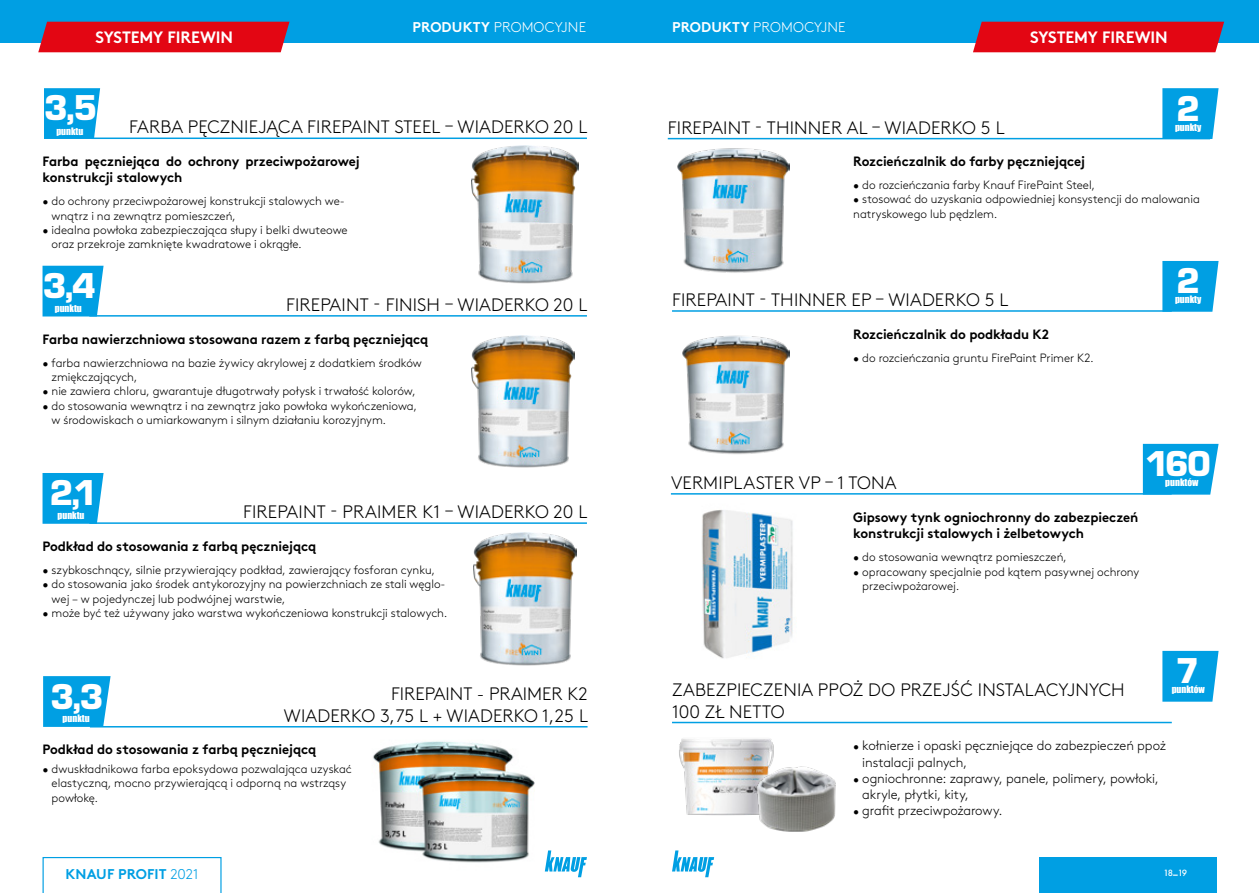
<style>
.page{position:relative;width:1259px;height:893px;background:#fff}
.page>*{position:absolute;margin:0;border:0;box-sizing:border-box;transform-origin:0 0}
.t1{font:900 37.35px "Eurostile TOT";color:#fff}
.t2{font:300 18px/21.6px "Brown Pro";letter-spacing:.01em;color:#000}
.t3{font:700 16.5px "Brown Pro";letter-spacing:-.01em;color:#fff}
.t4{font:300 14.1px "Brown Pro";letter-spacing:.01em;color:#fff}
.t5{font:700 14.1px "Brown Pro";letter-spacing:.01em;color:#009fe3}
.t6{font:700 13.5px/16.5px "Brown Pro";letter-spacing:-.01em;color:#000}
.t7{font:300 13.5px/16.2px "Brown Pro";letter-spacing:-.005em;color:#000}
.t8{font:300 12px/14.4px "Brown Pro";letter-spacing:-.005em;color:#000}
.t9{font:9.45px "Impact";color:#fff}
.t10{font:500 9.45px "Futura PT";color:#fff}
.s1{font-weight:700}
.s2{font-size:12px}
.s3{font-weight:300}
</style>
<div class="page">
<div style="left:0;top:0;width:629px;height:43px;background:#009fe3"></div>
<div style="left:629px;top:0;width:630px;height:43px;background:#009fe3"></div>
<div style="left:38px;top:22px;width:251px;height:30px;background:#e30613"></div>
<div style="left:973px;top:22px;width:251px;height:30px;background:#e30613"></div>
<svg style="left:43px;top:857px;width:178px;height:36px"></svg>
<div style="left:1038px;top:857px;width:178px;height:36px;background:#009fe3"></div>
<svg style="left:672px;top:850px;width:42px;height:27px"></svg>
<svg style="left:545px;top:850px;width:42px;height:27px"></svg>
<hr style="left:668px;top:138px;width:542px;height:1px;background:#009fe3">
<hr style="left:672px;top:310px;width:499px;height:2px;background:#009fe3">
<hr style="left:672px;top:722px;width:499px;height:1px;background:#009fe3">
<svg style="left:1162px;top:261px;width:56px;height:51px;background:#0ea4e4"></svg>
<svg style="left:1162px;top:88px;width:56px;height:51px;background:#0ea4e4"></svg>
<svg style="left:1162px;top:651px;width:56px;height:51px;background:#0fa4e4"></svg>
<div style="left:1143px;top:444px;width:75px;height:51px;background:#009fe3"></div>
<hr style="left:671px;top:493px;width:500px;height:2px;background:#009fe3">
<hr style="left:91px;top:138px;width:496px;height:1px;background:#009fe3">
<hr style="left:89px;top:315px;width:498px;height:2px;background:#009fe3">
<hr style="left:89px;top:522px;width:498px;height:2px;background:#009fe3">
<div style="left:43px;top:266px;width:61px;height:50px;background:#009fe3"></div>
<svg style="left:43px;top:473px;width:61px;height:51px;background:#0fa4e4"></svg>
<hr style="left:90px;top:726px;width:497px;height:1px;background:#009fe3">
<svg style="left:43px;top:676px;width:68px;height:51px;background:#10a5e4"></svg>
<svg style="left:44px;top:88px;width:56px;height:51px;background:#0da4e4"></svg>
<img style="left:471px;top:145px;width:107px;height:139px">
<img style="left:471px;top:335px;width:103px;height:133px">
<img style="left:473px;top:532px;width:103px;height:134px">
<img style="left:677px;top:148px;width:112px;height:125px">
<img style="left:683px;top:335px;width:106px;height:119px">
<img style="left:702px;top:510px;width:91px;height:149px">
<img style="left:679px;top:738px;width:95px;height:78px">
<img style="left:753px;top:760px;width:83px;height:72px">
<img style="left:373px;top:741px;width:162px;height:122px">
<h3 class="t3" style="left:95px;top:23px;width:139px">SYSTEMY FIREWIN</h3>
<p class="t4" style="left:413px;top:17px;width:175px"><span class="s1">PRODUKTY</span> PROMOCYJNE</p>
<p class="t4" style="left:672px;top:17px;width:175px"><span class="s1">PRODUKTY</span> PROMOCYJNE</p>
<h3 class="t3" style="left:1030px;top:23px;width:139px">SYSTEMY FIREWIN</h3>
<h1 class="t1" style="left:44px;top:87px;width:55px">3,5</h1>
<p class="t9" style="left:56px;top:124px;width:28px">punktu</p>
<h2 class="t2" style="left:129px;top:115px;width:460px">FARBA PĘCZNIEJĄCA FIREPAINT STEEL – WIADERKO 20 L</h2>
<h2 class="t2" style="left:668px;top:115px;width:338px">FIREPAINT - THINNER AL – WIADERKO 5 L</h2>
<h1 class="t1" style="left:1176px;top:88px;width:25px">2</h1>
<p class="t9" style="left:1175px;top:119px;width:28px">punkty</p>
<p class="t6" style="left:43px;top:152px;width:319px">Farba pęczniejąca do ochrony przeciwpożarowej konstrukcji stalowych</p>
<p class="t8" style="left:52px;top:193px;width:295px;text-indent:-9px">• do ochrony przeciwpożarowej konstrukcji stalowych we&shy;wnątrz i na zewnątrz pomieszczeń,</p>
<p class="t8" style="left:52px;top:222px;width:298px;text-indent:-9px">• idealna powłoka zabezpieczająca słupy i belki dwuteowe oraz przekroje zamknięte kwadratowe i okrągłe.</p>
<p class="t6" style="left:853px;top:152px;width:233px">Rozcieńczalnik do farby pęczniejącej</p>
<p class="t8" style="left:853px;top:177px;width:243px">• do rozcieńczania farby Knauf FirePaint Steel,</p>
<p class="t8" style="left:853px;top:191px;width:348px">• stosować do uzyskania odpowiedniej konsystencji do malowania natryskowego lub pędzlem.</p>
<h1 class="t1" style="left:43px;top:265px;width:55px">3,4</h1>
<p class="t9" style="left:55px;top:301px;width:28px">punktu</p>
<h2 class="t2" style="left:286px;top:293px;width:303px">FIREPAINT - FINISH – WIADERKO 20 L</h2>
<h2 class="t2" style="left:672px;top:288px;width:338px">FIREPAINT - THINNER EP – WIADERKO 5 L</h2>
<h1 class="t1" style="left:1176px;top:261px;width:25px">2</h1>
<p class="t9" style="left:1175px;top:292px;width:28px">punkty</p>
<p class="t6" style="left:43px;top:329px;width:387px">Farba nawierzchniowa stosowana razem z farbą pęczniejącą</p>
<p class="t8" style="left:52px;top:354px;width:372px;text-indent:-9px">• farba nawierzchniowa na bazie żywicy akrylowej z dodatkiem środków zmiękczających,</p>
<p class="t8" style="left:43px;top:383px;width:375px">• nie zawiera chloru, gwarantuje długotrwały połysk i trwałość kolorów,</p>
<p class="t8" style="left:52px;top:398px;width:367px;text-indent:-9px">• do stosowania wewnątrz i na zewnątrz jako powłoka wykończeniowa, w środowiskach o umiarkowanym i silnym działaniu korozyjnym.</p>
<p class="t6" style="left:853px;top:324px;width:197px">Rozcieńczalnik do podkładu K2</p>
<p class="t8" style="left:853px;top:350px;width:242px">• do rozcieńczania gruntu FirePaint Primer K2.</p>
<h1 class="t1" style="left:49px;top:473px;width:50px">2,1</h1>
<p class="t9" style="left:58px;top:508px;width:28px">punktu</p>
<h2 class="t2" style="left:243px;top:500px;width:346px">FIREPAINT - PRAIMER K1 – WIADERKO 20 L</h2>
<p class="t6" style="left:43px;top:536px;width:275px">Podkład do stosowania z farbą pęczniejącą</p>
<p class="t8" style="left:43px;top:562px;width:394px">• szybkoschnący, silnie przywierający podkład, zawierający fosforan cynku,</p>
<p class="t8" style="left:52px;top:576px;width:395px;text-indent:-9px">• do stosowania jako środek antykorozyjny na powierzchniach ze stali węglo&shy;wej – w pojedynczej lub podwójnej warstwie,</p>
<p class="t8" style="left:43px;top:605px;width:406px">• może być też używany jako warstwa wykończeniowa konstrukcji stalowych.</p>
<h2 class="t2" style="left:671px;top:471px;width:227px">VERMIPLASTER VP – 1 TONA</h2>
<h1 class="t1" style="left:1145px;top:443px;width:67px">160</h1>
<p class="t9" style="left:1165px;top:475px;width:35px">punktów</p>
<p class="t6" style="left:853px;top:507px;width:287px">Gipsowy tynk ogniochronny do zabezpieczeń konstrukcji stalowych i żelbetowych</p>
<p class="t8" style="left:853px;top:549px;width:215px">• do stosowania wewnątrz pomieszczeń,</p>
<p class="t8" style="left:862px;top:563px;width:278px;text-indent:-9px">• opracowany specjalnie pod kątem pasywnej ochrony przeciwpożarowej.</p>
<h1 class="t1" style="left:51px;top:676px;width:55px">3,3</h1>
<p class="t9" style="left:63px;top:711px;width:28px">punktu</p>
<h2 class="t2" style="left:284px;top:682px;width:306px;text-align:right">FIREPAINT - PRAIMER K2<br>WIADERKO 3,75 L + WIADERKO 1,25 L</h2>
<h2 class="t2" style="left:672px;top:678px;width:454px">ZABEZPIECZENIA PPOŻ DO PRZEJŚĆ INSTALACYJNYCH<br>100 ZŁ NETTO</h2>
<h1 class="t1" style="left:1176px;top:650px;width:25px">7</h1>
<p class="t9" style="left:1171px;top:682px;width:35px">punktów</p>
<p class="t6" style="left:43px;top:740px;width:275px">Podkład do stosowania z farbą pęczniejącą</p>
<p class="t8" style="left:52px;top:760px;width:302px;text-indent:-9px">• dwuskładnikowa farba epoksydowa pozwalająca uzyskać elastyczną, mocno przywierającą i odporną na wstrząsy powłokę.</p>
<p class="t7" style="left:862px;top:737px;width:305px;text-indent:-9px"><span class="s2">•</span> kołnierze i opaski pęczniejące do zabezpieczeń ppoż instalacji palnych,</p>
<p class="t7" style="left:862px;top:769px;width:298px;text-indent:-9px"><span class="s2">•</span> ogniochronne: zaprawy, panele, polimery, powłoki, akryle, płytki, kity,</p>
<p class="t7" style="left:853px;top:801px;width:151px"><span class="s2">•</span> grafit przeciwpożarowy.</p>
<p class="t5" style="left:66px;top:863px;width:134px">KNAUF PROFIT <span class="s3">2021</span></p>
<p class="t10" style="left:1163px;top:867px;width:25px">18<sup>_</sup>19</p>
</div>
